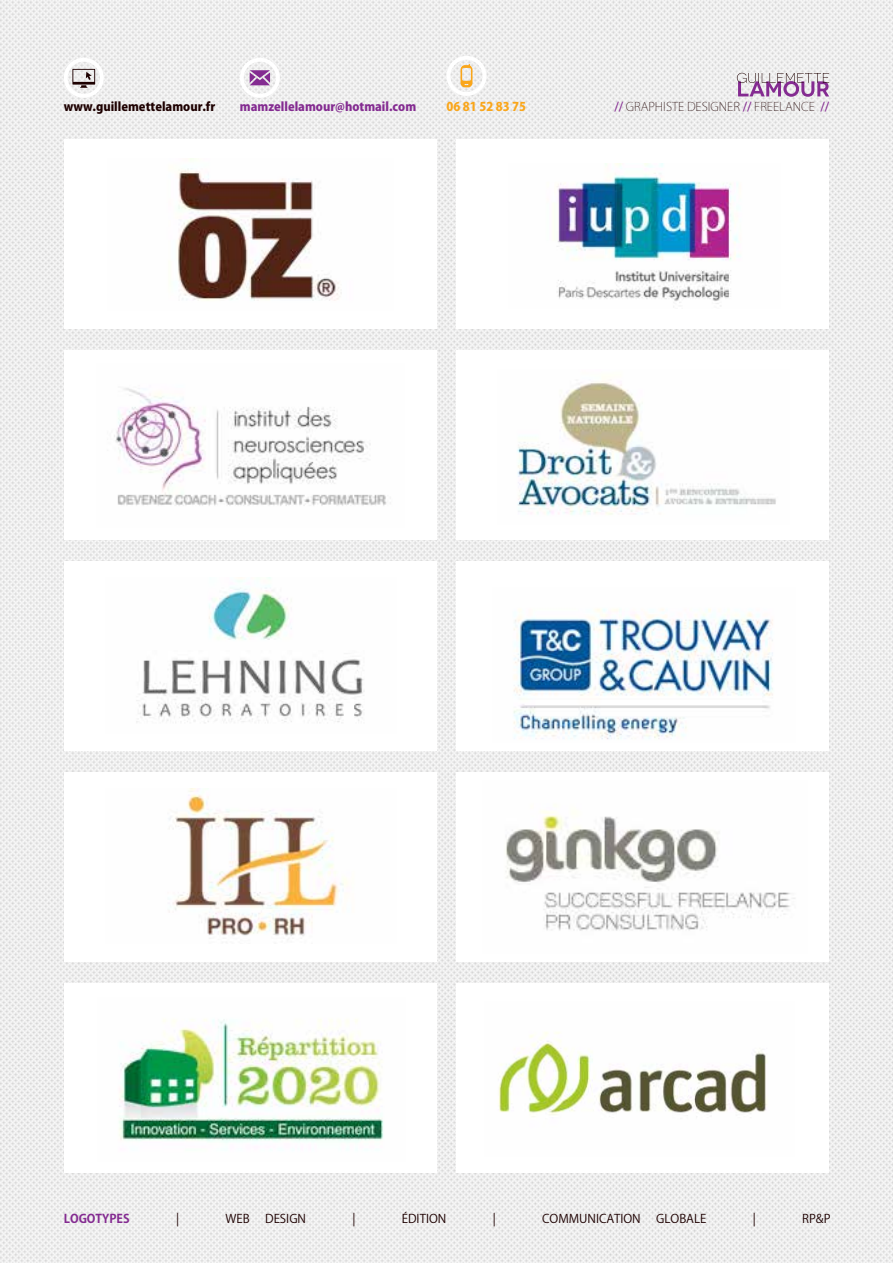
<style>
.page{position:relative;width:893px;height:1263px;background:#fff}
.page>*{position:absolute;margin:0;border:0;box-sizing:border-box;transform-origin:0 0}
.t1{font:12px "Koz Go Pr 6 N";color:#1d0000}
.t2{font:200 12px "Koz Go Pr 6 N";color:#1d0000}
.t3{font:800 12px "Koz Go Pr 6 N";color:#842b91}
.t4{font:800 12px "Koz Go Pr 6 N";color:#1d0000}
.t5{font:800 12px "Koz Go Pr 6 N";color:#faa61a}
.t6{font:700 12px "Koz Go Pr 6 N";color:#842b91}
.s1{font-weight:500;color:#842b91}
</style>
<div class="page">
<img style="left:0;top:0;width:893px;height:1263px">
<div style="left:64px;top:140px;width:373px;height:189px;background:#fff"></div>
<div style="left:456px;top:140px;width:373px;height:189px;background:#fff"></div>
<div style="left:64px;top:350px;width:373px;height:190px;background:#fff"></div>
<div style="left:456px;top:350px;width:373px;height:190px;background:#fff"></div>
<div style="left:64px;top:561px;width:373px;height:190px;background:#fff"></div>
<div style="left:456px;top:561px;width:373px;height:190px;background:#fff"></div>
<div style="left:64px;top:772px;width:373px;height:190px;background:#fff"></div>
<div style="left:456px;top:772px;width:373px;height:190px;background:#fff"></div>
<div style="left:64px;top:983px;width:373px;height:190px;background:#fff"></div>
<div style="left:456px;top:983px;width:373px;height:190px;background:#fff"></div>
<svg style="left:737px;top:73px;width:92px;height:24px"></svg>
<svg style="left:446px;top:56px;width:40px;height:40px"></svg>
<svg style="left:64px;top:58px;width:40px;height:40px"></svg>
<svg style="left:240px;top:58px;width:40px;height:40px"></svg>
<img style="left:177px;top:158px;width:165px;height:143px">
<img style="left:517px;top:381px;width:259px;height:134px">
<img style="left:169px;top:788px;width:179px;height:148px">
<img style="left:556px;top:164px;width:184px;height:143px">
<img style="left:136px;top:578px;width:229px;height:145px">
<img style="left:505px;top:811px;width:290px;height:120px">
<img style="left:114px;top:388px;width:273px;height:118px">
<img style="left:513px;top:609px;width:260px;height:130px">
<img style="left:119px;top:1019px;width:265px;height:124px">
<img style="left:499px;top:1032px;width:268px;height:85px">
<p class="t4" style="left:64px;top:100px;width:153px">www.guillemettelamour.fr</p>
<p class="t3" style="left:240px;top:100px;width:178px">mamzellelamour@hotmail.com</p>
<p class="t5" style="left:446px;top:100px;width:81px">06 81 52 83 75</p>
<p class="t2" style="left:614px;top:100px;width:216px"><span class="s1">//</span> GRAPHISTE DESIGNER <span class="s1">//</span> FREELANCE <span class="s1">//</span></p>
<p class="t6" style="left:64px;top:1211px;width:67px">LOGOTYPES</p>
<p class="t1" style="left:176px;top:1211px;width:5px">|</p>
<p class="t1" style="left:225px;top:1211px;width:26px">WEB</p>
<p class="t1" style="left:265px;top:1211px;width:42px">DESIGN</p>
<p class="t1" style="left:352px;top:1211px;width:5px">|</p>
<p class="t1" style="left:402px;top:1211px;width:46px">ÉDITION</p>
<p class="t1" style="left:493px;top:1211px;width:5px">|</p>
<p class="t1" style="left:542px;top:1211px;width:100px">COMMUNICATION</p>
<p class="t1" style="left:656px;top:1211px;width:52px">GLOBALE</p>
<p class="t1" style="left:753px;top:1211px;width:5px">|</p>
<p class="t1" style="left:802px;top:1211px;width:30px">RP&amp;P</p>
</div>
